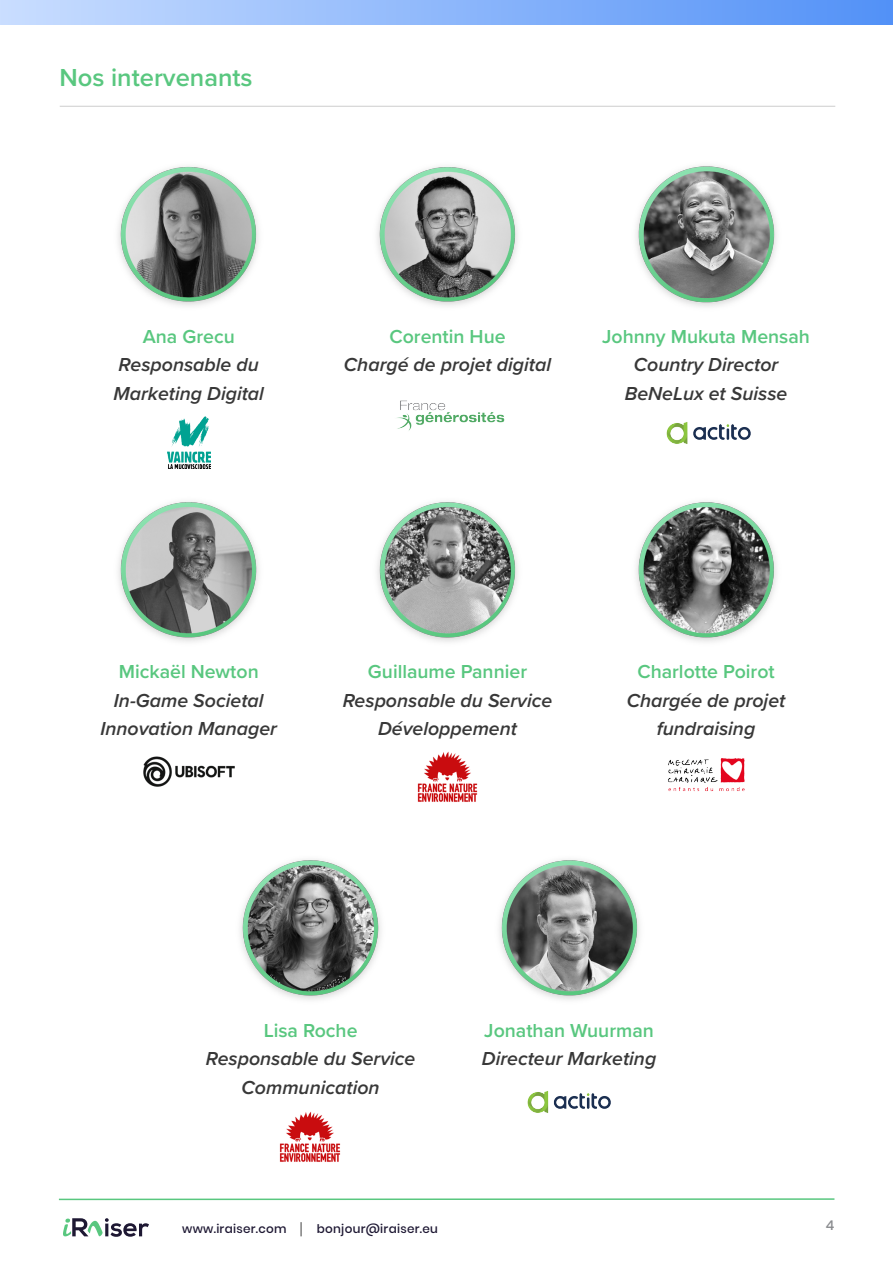
<style>
.page{position:relative;width:893px;height:1263px;background:#fff}
.page>*{position:absolute;margin:0;border:0;box-sizing:border-box;transform-origin:0 0}
.t1{font:600 25.5px "Proxima Nova";color:#59c77f}
.t2{font:italic 600 19.5px/28.5px "Proxima Nova";color:#383838;text-align:center}
.t3{font:600 19.5px "Proxima Nova";color:#59c77f}
.t4{font:500 13.5px "Poppins";color:#898b8e}
.t5{font:500 12px "Poppins";letter-spacing:.025em;color:#1e1833}
</style>
<div class="page">
<hr style="left:59px;top:1198px;width:775px;height:2px;background:#59c77f">
<svg style="left:63px;top:1218px;width:86px;height:19px"></svg>
<svg style="left:300px;top:1222px;width:2px;height:14px"></svg>
<div style="left:0;top:0;width:893px;height:25px;background:linear-gradient(to right,#c9deff,#5291f7)"></div>
<hr style="left:60px;top:106px;width:775px;height:1px;background:#d3d3d3">
<img style="left:118px;top:166px;width:141px;height:140px">
<img style="left:377px;top:166px;width:141px;height:140px">
<img style="left:636px;top:165px;width:141px;height:142px">
<img style="left:118px;top:501px;width:141px;height:141px">
<img style="left:377px;top:502px;width:141px;height:140px">
<img style="left:636px;top:502px;width:141px;height:140px">
<img style="left:240px;top:860px;width:141px;height:140px">
<img style="left:499px;top:860px;width:141px;height:140px">
<img style="left:167px;top:416px;width:43px;height:52px">
<img style="left:397px;top:400px;width:108px;height:31px">
<img style="left:666px;top:422px;width:85px;height:22px">
<img style="left:527px;top:1091px;width:84px;height:22px">
<img style="left:143px;top:756px;width:92px;height:31px">
<img style="left:417px;top:751px;width:61px;height:51px">
<img style="left:279px;top:1111px;width:62px;height:51px">
<img style="left:668px;top:758px;width:77px;height:34px">
<h1 class="t1" style="left:60px;top:58px;width:195px">Nos intervenants</h1>
<p class="t3" style="left:143px;top:322px;width:94px">Ana Grecu</p>
<p class="t2" style="left:113px;top:350px;width:152px;text-align:left">Responsable du<br>Marketing Digital</p>
<p class="t3" style="left:389px;top:322px;width:118px">Corentin Hue</p>
<p class="t2" style="left:344px;top:350px;width:209px">Chargé de projet digital</p>
<p class="t3" style="left:602px;top:322px;width:209px">Johnny Mukuta Mensah</p>
<p class="t2" style="left:625px;top:350px;width:164px">Country Director<br>BeNeLux et Suisse</p>
<p class="t3" style="left:119px;top:657px;width:142px">Mickaël Newton</p>
<p class="t2" style="left:100px;top:685px;width:178px">In-Game Societal<br>Innovation Manager</p>
<p class="t3" style="left:368px;top:657px;width:161px">Guillaume Pannier</p>
<p class="t2" style="left:343px;top:685px;width:211px">Responsable du Service<br>Développement</p>
<p class="t3" style="left:637px;top:657px;width:139px">Charlotte Poirot</p>
<p class="t2" style="left:627px;top:685px;width:160px">Chargée de projet fundraising</p>
<p class="t3" style="left:264px;top:1015px;width:95px">Lisa Roche</p>
<p class="t2" style="left:206px;top:1044px;width:211px">Responsable du Service<br>Communication</p>
<p class="t3" style="left:484px;top:1015px;width:171px">Jonathan Wuurman</p>
<p class="t2" style="left:482px;top:1044px;width:176px">Directeur Marketing</p>
<p class="t5" style="left:182px;top:1222px;width:106px">www.iraiser.com</p>
<p class="t5" style="left:317px;top:1222px;width:123px">bonjour@iraiser.eu</p>
<p class="t4" style="left:826px;top:1217px;width:10px">4</p>
</div>
